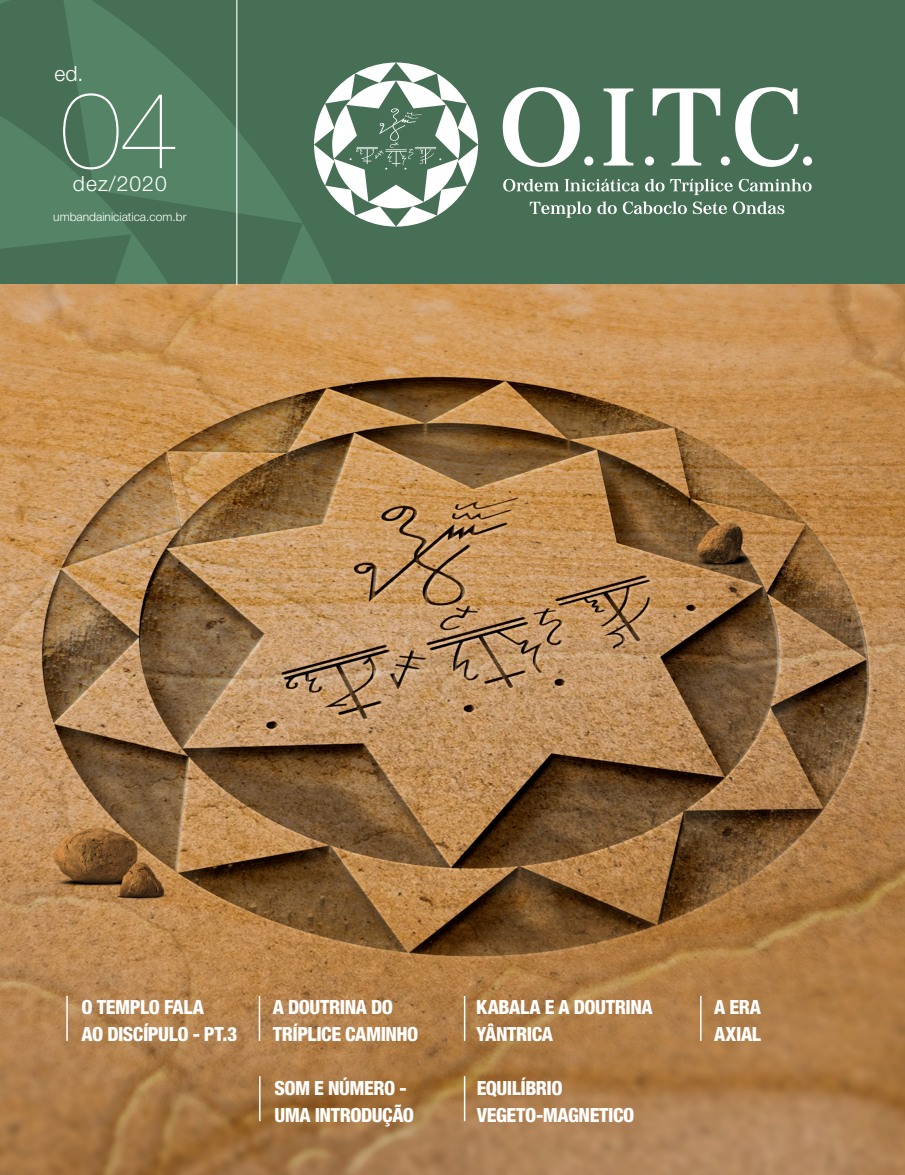
<style>
.page{position:relative;width:905px;height:1175px;background:#fff}
.page>*{position:absolute;margin:0;border:0;box-sizing:border-box;transform-origin:0 0}
.t1{font:200 108px "Helvetica Neue LT Std";color:#fff}
.t2{font:300 21px "Helvetica Neue LT Std";letter-spacing:.05em;color:#fff}
.t3{font:800 condensed 19.5px/27px "Helvetica Neue LT Std";letter-spacing:-.025em;color:#fff}
.t4{font:300 12px "Helvetica Neue LT Std";color:#fff}
</style>
<div class="page">
<div style="left:0;top:0;width:904px;height:1174px;background:#476f55"></div>
<svg style="left:0;top:0;width:391px;height:285px"></svg>
<img style="left:0;top:285px;width:904px;height:889px">
<hr style="left:236px;top:0;width:1px;height:285px;background:#fff">
<svg style="left:502px;top:87px;width:91px;height:80px"></svg>
<svg style="left:603px;top:88px;width:30px;height:77px"></svg>
<svg style="left:645px;top:87px;width:167px;height:80px"></svg>
<svg style="left:503px;top:179px;width:136px;height:13px"></svg>
<svg style="left:645px;top:179px;width:19px;height:13px"></svg>
<svg style="left:670px;top:179px;width:62px;height:16px"></svg>
<svg style="left:738px;top:179px;width:73px;height:12px"></svg>
<svg style="left:530px;top:201px;width:61px;height:17px"></svg>
<svg style="left:597px;top:201px;width:19px;height:13px"></svg>
<svg style="left:622px;top:201px;width:64px;height:13px"></svg>
<svg style="left:693px;top:201px;width:34px;height:13px"></svg>
<svg style="left:733px;top:201px;width:51px;height:13px"></svg>
<svg style="left:314px;top:63px;width:164px;height:163px"></svg>
<hr style="left:700px;top:995px;width:1px;height:45px;background:#fff">
<hr style="left:259px;top:1076px;width:1px;height:45px;background:#fff">
<hr style="left:464px;top:995px;width:1px;height:45px;background:#fff">
<hr style="left:464px;top:1076px;width:1px;height:45px;background:#fff">
<hr style="left:259px;top:995px;width:1px;height:45px;background:#fff">
<hr style="left:66px;top:995px;width:2px;height:45px;background:#fff">
<p class="t2" style="left:55px;top:60px;width:30px">ed.</p>
<h1 class="t1" style="left:61px;top:68px;width:120px">04</h1>
<p class="t2" style="left:73px;top:170px;width:95px">dez/2020</p>
<p class="t4" style="left:53px;top:210px;width:135px">umbandainiciatica.com.br</p>
<p class="t3" style="left:82px;top:993px;width:157px">O TEMPLO FALA<br>AO DISCÍPULO - PT.3</p>
<p class="t3" style="left:273px;top:993px;width:147px">A DOUTRINA DO<br>TRÍPLICE CAMINHO</p>
<p class="t3" style="left:274px;top:1074px;width:141px">SOM E NÚMERO -<br>UMA INTRODUÇÃO</p>
<p class="t3" style="left:476px;top:993px;width:178px">KABALA E A DOUTRINA<br>YÂNTRICA</p>
<p class="t3" style="left:476px;top:1074px;width:159px">EQUILÍBRIO<br>VEGETO-MAGNETICO</p>
<p class="t3" style="left:714px;top:993px;width:48px">A ERA<br>AXIAL</p>
</div>
